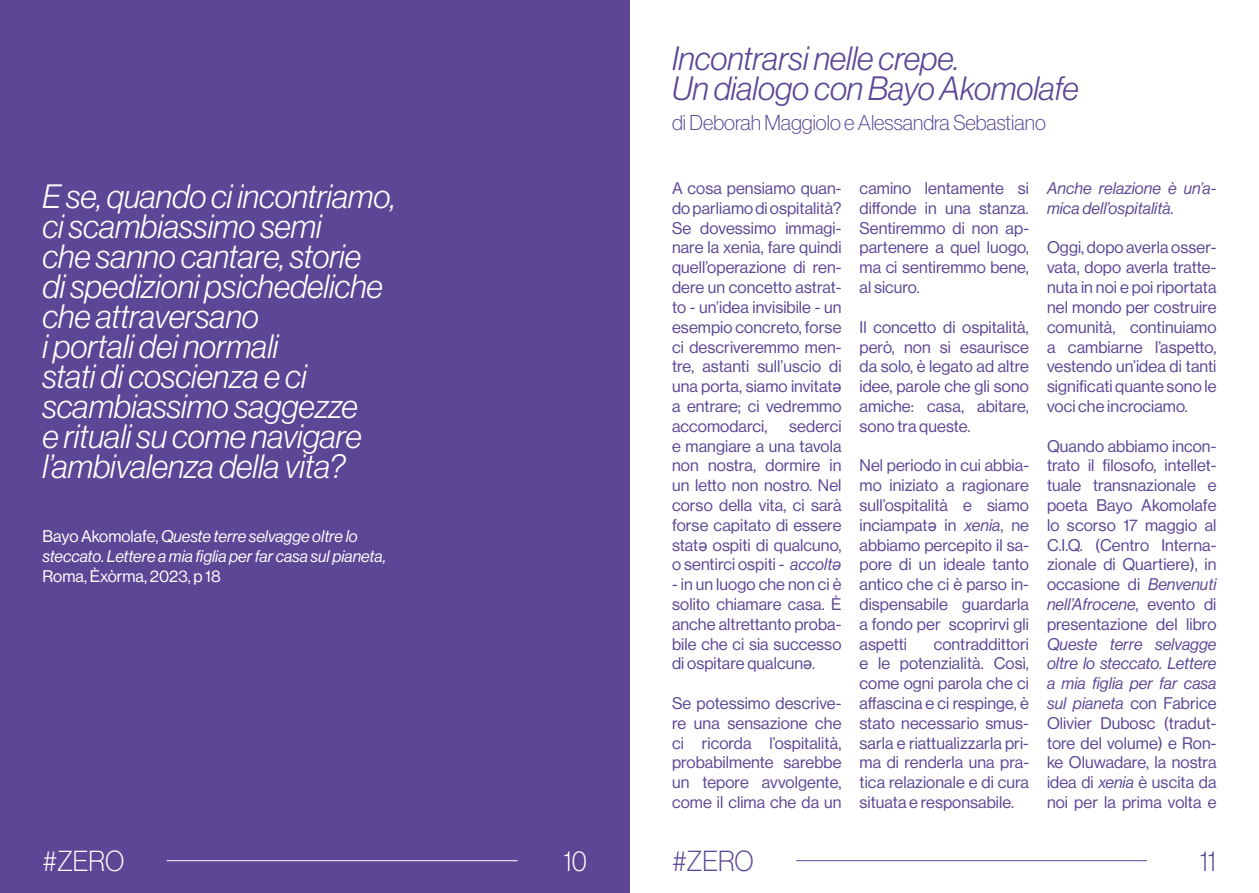
<style>
.page{position:relative;width:1259px;height:893px;background:#fff}
.page>*{position:absolute;margin:0;border:0;box-sizing:border-box;transform-origin:0 0}
.t1{font:italic 300 33px/30px "Neue Haas Display";color:#fff}
.t2{font:italic 300 33px/30px "Neue Haas Display";color:#5c4696}
.t3{font:100 28.35px "Neue Haas Display";color:#fff;scale:.95 1}
.t4{font:100 28.35px "Neue Haas Display";letter-spacing:-.005em;color:#5c4696;scale:.95 1}
.t5{font:100 21px "Neue Haas Display";color:#5c4696}
.t6{font:16.5px/19.8px "Neue Haas Display";letter-spacing:.005em;color:#5c4696;text-align:justify}
.t7{font:italic 16.5px/19.8px "Neue Haas Display";color:#fff}
.t8{font:italic 16.5px/19.8px "Neue Haas Display";letter-spacing:.005em;color:#5c4696}
.t9{font:16.5px "Neue Haas Display";color:#fff}
.s1{font-style:normal}
.s2{font-family:"Helvetica Neue"}
.s3{font-style:italic}
.s4{font-family:"Helvetica Neue";font-style:italic}
</style>
<div class="page">
<hr style="left:796px;top:860px;width:351px;height:1px;background:#5c4696">
<div style="left:0;top:0;width:629px;height:893px;background:#5c4696"></div>
<hr style="left:167px;top:860px;width:350px;height:1px;background:#fff">
<p class="t1" style="left:43px;top:182px;width:354px">E se, quando ci incontriamo, ci scambiassimo semi<br>che sanno cantare, storie<br>di spedizioni psichedeliche che attraversano<br>i portali dei normali<br>stati di coscienza e ci scambiassimo saggezze<br>e rituali su come navigare l’ambivalenza della vita?</p>
<p class="t7" style="left:43px;top:527px;width:345px"><span class="s1">Bayo Akomolafe,</span> Queste terre selvagge oltre lo steccato. Lettere a mia figlia per far casa sul pianeta,</p>
<p class="t9" style="left:43px;top:568px;width:180px">Roma, Èxòrma, 2023, p 18</p>
<h1 class="t2" style="left:672px;top:44px;width:408px">Incontrarsi nelle crepe.<br>Un dialogo con Bayo Akomolafe</h1>
<p class="t5" style="left:672px;top:112px;width:375px">di Deborah Maggiolo e Alessandra Sebastiano</p>
<p class="t6" style="left:672px;top:179px;width:171px">A cosa pensiamo quan&shy;do parliamo di ospitalità?<br>Se dovessimo immagi&shy;nare la xenìa, fare quindi quell’operazione di ren&shy;dere un concetto astrat&shy;to - un’idea invisibile - un esempio concreto, forse ci descriveremmo men&shy;tre, astanti sull’uscio di una porta, siamo invitat<span class="s2">ə </span>a entrare; ci vedremmo accomodarci,</p>
<p class="t6" style="left:672px;top:417px;width:171px;text-indent:117px">sederci e mangiare a una tavola non nostra, dormire in un letto non nostro. Nel corso della vita, ci sarà forse capitato di essere stat<span class="s2">ə</span> ospiti di qualcuno, o sentirci ospiti - <span class="s3">accolt</span><span class="s4">ə</span></p>
<p class="t6" style="left:672px;top:575px;width:171px">- in un luogo che non ci è solito chiamare casa. È anche altrettanto proba&shy;bile che ci sia successo di ospitare qualcun<span class="s2">ə</span>.</p>
<p class="t6" style="left:672px;top:694px;width:171px">Se potessimo descrive&shy;re una sensazione che ci ricorda l’ospitalità, probabilmente sarebbe un tepore avvolgente, come il clima che da un</p>
<p class="t6" style="left:859px;top:179px;width:171px">camino lentamente si diffonde in una stanza.<br>Sentiremmo di non ap&shy;partenere a quel luogo, ma ci sentiremmo bene, al sicuro.</p>
<p class="t6" style="left:859px;top:318px;width:171px">Il concetto di ospitalità, però, non si esaurisce da solo, è legato ad altre idee, parole che gli sono amiche: casa, abitare, sono tra queste.</p>
<p class="t6" style="left:859px;top:456px;width:171px">Nel periodo in cui abbia&shy;mo iniziato a ragionare sull’ospitalità e siamo inciampat<span class="s2">ə</span> in <span class="s3">xenia</span>, ne abbiamo percepito il sa&shy;pore di un ideale tanto antico che ci è parso in&shy;dispensabile guardarla a fondo per scoprirvi gli aspetti</p>
<p class="t6" style="left:859px;top:634px;width:171px;text-indent:74px">contraddittori e le potenzialità. Così, come ogni parola che ci affascina e ci respinge, è stato necessario smus&shy;sarla e riattualizzarla pri&shy;ma di renderla una pra&shy;tica relazionale e di cura situata e responsabile.</p>
<p class="t8" style="left:1047px;top:179px;width:171px">Anche relazione è un’a&shy;mica dell’ospitalità.</p>
<p class="t6" style="left:1047px;top:238px;width:171px">Oggi, dopo averla osser&shy;vata, dopo averla tratte&shy;nuta in noi e poi riportata nel mondo per costruire comunità, continuiamo a cambiarne l’aspetto, vestendo un’idea di tanti significati quante sono le voci che incrociamo.</p>
<p class="t6" style="left:1047px;top:436px;width:171px">Quando abbiamo incon&shy;trato il filosofo, intellet&shy;tuale transnazionale e poeta Bayo Akomolafe lo scorso 17 maggio al C.I.Q. (Centro Interna&shy;zionale di Quartiere), in occasione di <span class="s3">Benvenuti nell’Afrocene</span>, evento di presentazione del libro</p>
<p class="t6" style="left:1047px;top:634px;width:171px"><span class="s3">Queste terre selvagge oltre lo steccato. Lettere a mia figlia per far casa sul pianeta</span> con Fabrice Olivier Dubosc (tradut&shy;tore del volume) e Ron&shy;ke Oluwadare, la nostra idea di <span class="s3">xenia</span> è uscita da noi per la prima volta e</p>
<h2 class="t3" style="left:43px;top:848px;width:88px">#ZERO</h2>
<h2 class="t3" style="left:563px;top:848px;width:26px">10</h2>
<h2 class="t4" style="left:672px;top:848px;width:88px">#ZERO</h2>
<h2 class="t4" style="left:1200px;top:848px;width:19px">11</h2>
</div>
